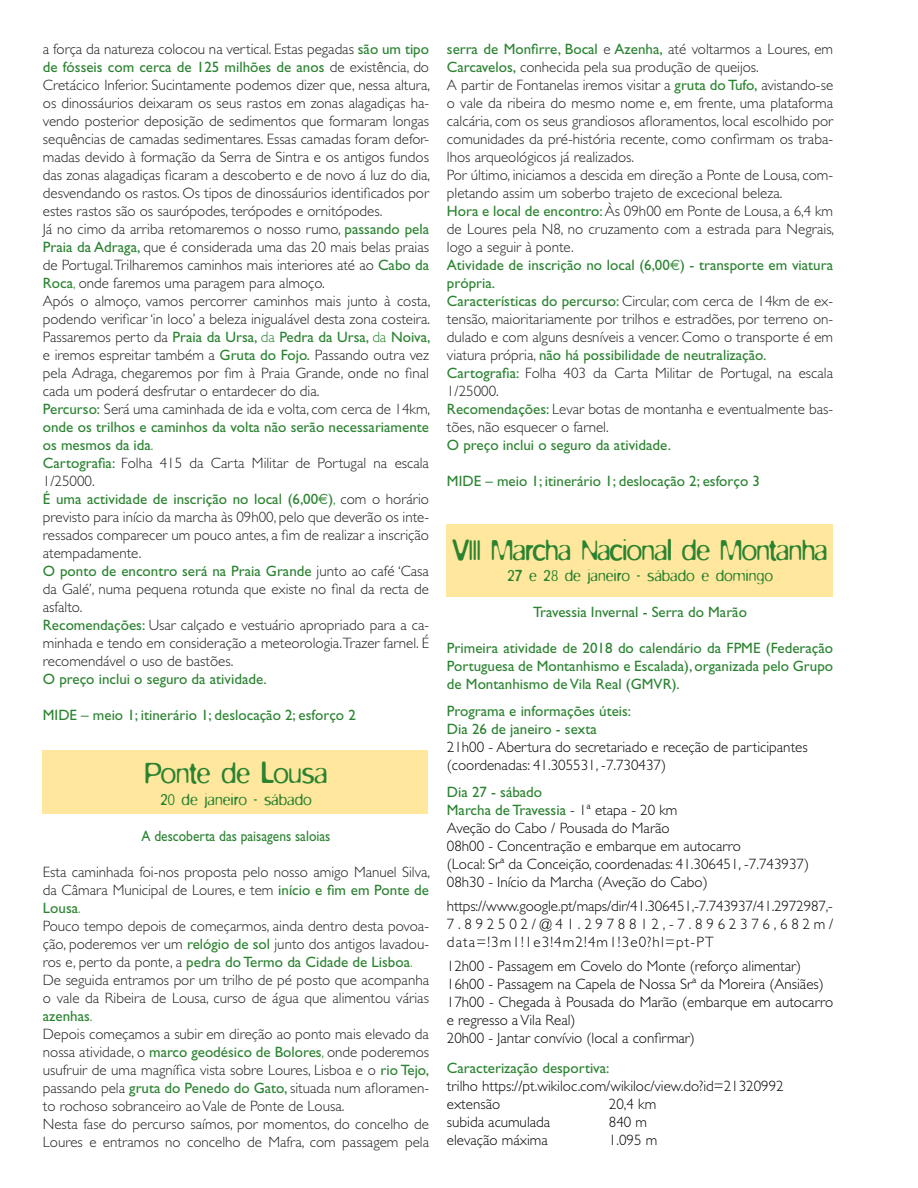
<style>
.page{position:relative;width:918px;height:1188px;background:#fff}
.page>*{position:absolute;margin:0;border:0;box-sizing:border-box;transform-origin:0 0}
.t1{font:300 33px "Blur";letter-spacing:-.04em;color:#2b8331;scale:.9 1}
.t2{font:300 18px "Blur";color:#2b8331;scale:.9 1}
.t3{font:300 15px/18px "Gill Sans";color:#231f20}
.t4{font:300 15px/18px "Gill Sans";color:#040503}
.t5{font:15px/18px "Gill Sans";color:#2b8331;text-align:justify}
.t6{font:15px "Gill Sans";color:#2b8331;scale:.9 1}
.s1{font-weight:400;color:#2b8331}
.s2{color:#2b8331}
.s3{font-family:"Euro Sans";font-weight:400;color:#2b8331}
</style>
<div class="page">
<div style="left:447px;top:524px;width:386px;height:73px;background:#ffe79d"></div>
<div style="left:43px;top:750px;width:385px;height:64px;background:#ffe79d"></div>
<p class="t3" style="left:43px;top:40px;width:389px">a força da natureza colocou na vertical. Estas pegadas <span class="s1">são um tipo de fósseis com cerca de 125 milhões de anos</span> de existência, do Cretácico Inferior. Sucintamente podemos dizer que, nessa altura, os dinossáurios deixaram os seus rastos em zonas alagadiças ha&shy;vendo posterior deposição de sedimentos que formaram longas sequências de camadas sedimentares. Essas camadas foram defor&shy;madas devido à formação da Serra de Sintra e os antigos fundos das zonas alagadiças ficaram a descoberto e de novo á luz do dia, desvendando os rastos. Os tipos de dinossáurios identificados por estes rastos são os saurópodes, terópodes e ornitópodes.<br>Já no cimo da arriba retomaremos o nosso rumo, <span class="s1">passando pela Praia da Adraga,</span> que é considerada uma das 20 mais belas praias de Portugal. Trilharemos caminhos mais interiores até ao <span class="s1">Cabo da Roca</span><span class="s2">,</span> onde faremos uma paragem para almoço.<br>Após o almoço, vamos percorrer caminhos mais junto à costa, podendo verificar ‘in loco’ a beleza inigualável desta zona costeira.<br>Passaremos perto da <span class="s1">Praia da Ursa,</span> <span class="s2">da</span> <span class="s1">Pedra da Ursa,</span> <span class="s2">da</span> <span class="s1">Noiva, </span>e iremos espreitar também a <span class="s1">Gruta do Fojo.</span> Passando outra vez pela Adraga, chegaremos por fim à Praia Grande, onde no final cada um poderá desfrutar o entardecer do dia.<br><span class="s1">Percurso:</span> Será uma caminhada de ida e volta, com cerca de 14km, <span class="s1">onde os trilhos e caminhos da volta não serão necessariamente os mesmos da ida</span><span class="s2">.<br></span><span class="s1">Cartografia:</span> Folha 415 da Carta Militar de Portugal na escala 1/25000.<br><span class="s1">É uma actividade de inscrição no local (6,00</span><span class="s3">€</span><span class="s1">)</span><span class="s2">,</span> com o horário previsto para início da marcha às 09h00, pelo que deverão os inte&shy;ressados comparecer um pouco antes, a fim de realizar a inscrição atempadamente.<br><span class="s1">O ponto de encontro será na Praia Grande</span> junto ao café ‘Casa da Galé’, numa pequena rotunda que existe no final da recta de asfalto.<br><span class="s1">Recomendações:</span> Usar calçado e vestuário apropriado para a ca&shy;minhada e tendo em consideração a meteorologia.Trazer farnel. É recomendável o uso de bastões.</p>
<p class="t5" style="left:43px;top:670px;width:226px">O preço inclui o seguro da atividade.</p>
<p class="t5" style="left:43px;top:706px;width:315px">MIDE – meio 1; itinerário 1; deslocação 2; esforço 2</p>
<h1 class="t1" style="left:144px;top:754px;width:206px">Ponte de Lousa</h1>
<p class="t2" style="left:160px;top:789px;width:170px">20 de janeiro - sábado</p>
<p class="t6" style="left:142px;top:827px;width:211px">A descoberta das paisagens saloias</p>
<p class="t3" style="left:43px;top:863px;width:389px">Esta caminhada foi-nos proposta pelo nosso amigo Manuel Silva, da Câmara Municipal de Loures, e tem <span class="s1">início e fim em Ponte de Lousa</span><span class="s2">.<br></span>Pouco tempo depois de começarmos, ainda dentro desta povoa&shy;ção, poderemos ver um <span class="s1">relógio de sol</span> junto dos antigos lavadou&shy;ros e, perto da ponte, a <span class="s1">pedra do Termo da Cidade de Lisboa</span><span class="s2">.<br></span>De seguida entramos por um trilho de pé posto que acompanha o vale da Ribeira de Lousa, curso de água que alimentou várias <span class="s1">azenhas</span><span class="s2">.<br></span>Depois começamos a subir em direção ao ponto mais elevado da nossa atividade, o <span class="s1">marco geodésico de Bolores</span><span class="s2">,</span> onde poderemos usufruir de uma magnífica vista sobre Loures, Lisboa e o <span class="s1">rio Tejo, </span>passando pela <span class="s1">gruta do Penedo do Gato,</span> situada num afloramen&shy;to rochoso sobranceiro ao Vale de Ponte de Lousa.<br>Nesta fase do percurso saímos, por momentos, do concelho de Loures e entramos no concelho de Mafra, com passagem pela</p>
<p class="t3" style="left:447px;top:40px;width:389px"><span class="s1">serra de Monfirre, Bocal</span> e <span class="s1">Azenha,</span> até voltarmos a Loures, em <span class="s1">Carcavelos,</span> conhecida pela sua produção de queijos.<br>A partir de Fontanelas iremos visitar a <span class="s1">gruta do Tufo,</span> avistando-se o vale da ribeira do mesmo nome e, em frente, uma plataforma calcária, com os seus grandiosos afloramentos, local escolhido por comunidades da pré-história recente, como confirmam os traba&shy;lhos arqueológicos já realizados.<br>Por último, iniciamos a descida em direção a Ponte de Lousa, com&shy;pletando assim um soberbo trajeto de excecional beleza.<br><span class="s1">Hora e local de encontro:</span> Às 09h00 em Ponte de Lousa, a 6,4 km de Loures pela N8, no cruzamento com a estrada para Negrais, logo a seguir à ponte.<br><span class="s1">Atividade de inscrição no local (6,00</span><span class="s3">€</span><span class="s1">) - transporte em viatura própria.<br>Características do percurso:</span> Circular, com cerca de 14km de ex&shy;tensão, maioritariamente por trilhos e estradões, por terreno on&shy;dulado e com alguns desníveis a vencer. Como o transporte é em viatura própria, <span class="s1">não há possibilidade de neutralização.<br>Cartografia:</span> Folha 403 da Carta Militar de Portugal, na escala 1/25000.<br><span class="s1">Recomendações:</span> Levar botas de montanha e eventualmente bas&shy;tões, não esquecer o farnel.</p>
<p class="t5" style="left:447px;top:436px;width:226px">O preço inclui o seguro da atividade.</p>
<p class="t5" style="left:447px;top:472px;width:315px">MIDE – meio 1; itinerário 1; deslocação 2; esforço 3</p>
<h1 class="t1" style="left:452px;top:531px;width:419px">VIII Marcha Nacional de Montanha</h1>
<p class="t2" style="left:507px;top:566px;width:297px">27 e 28 de janeiro - sábado e domingo</p>
<p class="t5" style="left:533px;top:604px;width:215px">Travessia Invernal - Serra do Marão</p>
<p class="t5" style="left:447px;top:640px;width:388px">Primeira atividade de 2018 do calendário da FPME (Federação Portuguesa de Montanhismo e Escalada), organizada pelo Grupo de Montanhismo de Vila Real (GMVR).</p>
<p class="t5" style="left:447px;top:703px;width:186px">Programa e informações úteis:<br>Dia 26 de janeiro - sexta</p>
<p class="t4" style="left:447px;top:739px;width:362px">21h00 - Abertura do secretariado e receção de participantes (coordenadas: 41.305531, -7.730437)</p>
<p class="t4" style="left:447px;top:784px;width:364px"><span class="s1">Dia 27 - sábado<br>Marcha de Travessia</span> - 1ª etapa - 20 km<br>Aveção do Cabo / Pousada do Marão<br>08h00 - Concentração e embarque em autocarro<br>(Local: Srª da Conceição, coordenadas: 41.306451, -7.743937)<br>08h30 - Início da Marcha (Aveção do Cabo)</p>
<p class="t4" style="left:447px;top:898px;width:388px;text-align:justify">https://www.google.pt/maps/dir/41.306451,-7.743937/41.2972987,- 7.892502/@41.2978812,-7.8962376,682m/ data=!3m1!1e3!4m2!4m1!3e0?hl=pt-PT</p>
<p class="t4" style="left:447px;top:958px;width:388px">12h00 - Passagem em Covelo do Monte (reforço alimentar)<br>16h00 - Passagem na Capela de Nossa Srª da Moreira (Ansiães)<br>17h00 - Chegada à Pousada do Marão (embarque em autocarro e regresso a Vila Real)<br>20h00 - Jantar convívio (local a confirmar)</p>
<p class="t5" style="left:447px;top:1060px;width:164px">Caracterização desportiva:</p>
<p class="t4" style="left:447px;top:1078px;width:338px">trilho https://pt.wikiloc.com/wikiloc/view.do?id=21320992 extensão</p>
<p class="t4" style="left:609px;top:1096px;width:49px">20,4 km</p>
<p class="t4" style="left:447px;top:1114px;width:105px">subida acumulada</p>
<p class="t4" style="left:609px;top:1114px;width:40px">840 m</p>
<p class="t4" style="left:447px;top:1132px;width:102px">elevação máxima</p>
<p class="t4" style="left:609px;top:1132px;width:50px">1.095 m</p>
</div>
